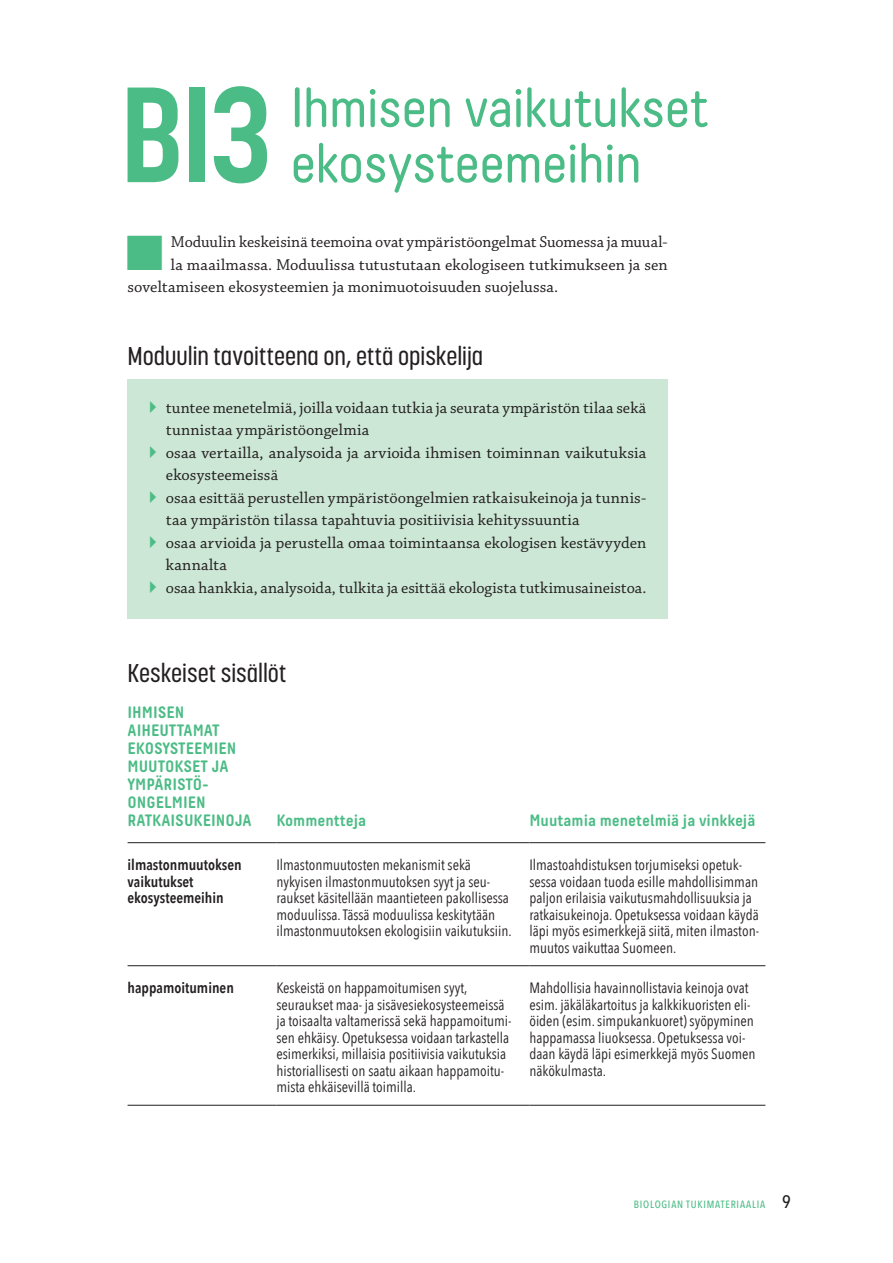
<style>
.page{position:relative;width:893px;height:1263px;background:#fff}
.page>*{position:absolute;margin:0;border:0;box-sizing:border-box;transform-origin:0 0}
.ots_1{font:700 134.25px "Korolev Condensed";color:#4cbc86}
.ots_1-2{font:55.5px/55.5px "Decima Round A";letter-spacing:-.02em;color:#4cbc86}
.ots_2{font:500 25.5px "Korolev Condensed";color:#231f20}
.leipa_ang{font:16.5px/22.5px "Chaparral Pro";letter-spacing:.005em;color:#231f20}
.ots_3{font:700 16.5px/18px "Decima Round A";color:#4cbc86}
.ots_3_pieni{font:700 16.5px "Decima Round A";color:#4cbc86}
.loota_1{font:15px/16.5px "Avenir Next Condensed";color:#231f20}
.loota_bold{font:600 15px/16.5px "Avenir Next Condensed";color:#231f20}
.t1{font:500 10.5px "Avenir Next Condensed";letter-spacing:.075em;color:#4cbc86}
.s1{font-size:18px;color:#231f20}
</style>
<div class="page">
<div style="left:128px;top:379px;width:540px;height:82px;background:#cce7d5"></div>
<div style="left:128px;top:424px;width:540px;height:82px;background:#cce7d5"></div>
<div style="left:128px;top:469px;width:540px;height:82px;background:#cce7d5"></div>
<div style="left:128px;top:514px;width:540px;height:82px;background:#cce7d5"></div>
<div style="left:128px;top:559px;width:540px;height:59px;background:#cce7d5"></div>
<hr style="left:128px;top:965px;width:148px;height:1px;background:#231f20">
<hr style="left:276px;top:965px;width:253px;height:1px;background:#231f20">
<hr style="left:529px;top:965px;width:236px;height:1px;background:#231f20">
<hr style="left:128px;top:842px;width:148px;height:1px;background:#231f20">
<hr style="left:276px;top:842px;width:253px;height:1px;background:#231f20">
<hr style="left:529px;top:842px;width:236px;height:1px;background:#231f20">
<hr style="left:128px;top:1105px;width:148px;height:1px;background:#231f20">
<hr style="left:276px;top:1105px;width:253px;height:1px;background:#231f20">
<hr style="left:529px;top:1105px;width:236px;height:1px;background:#231f20">
<p class="ots_1" style="left:120px;top:56px;width:153px">BI3</p>
<p class="ots_1-2" style="left:290px;top:80px;width:419px">Ihmisen vaikutukset ekosysteemeihin</p>
<p class="leipa_ang" style="left:171px;top:231px;width:498px">Moduulin keskeisinä teemoina ovat ympäristöongelmat Suomessa ja muual-</p>
<p class="leipa_ang" style="left:171px;top:254px;width:498px">la maailmassa. Moduulissa tutustutaan ekologiseen tutkimukseen ja sen</p>
<p class="leipa_ang" style="left:128px;top:276px;width:432px">soveltamiseen ekosysteemien ja monimuotoisuuden suojelussa.</p>
<p class="ots_2" style="left:128px;top:341px;width:357px">Moduulin tavoitteena on, että opiskelija</p>
<p class="leipa_ang" style="left:166px;top:397px;width:482px">tuntee menetelmiä, joilla voidaan tutkia ja seurata ympäristön tilaa sekä tunnistaa ympäristöongelmia</p>
<p class="leipa_ang" style="left:166px;top:442px;width:482px">osaa vertailla, analysoida ja arvioida ihmisen toiminnan vaikutuksia ekosysteemeissä</p>
<p class="leipa_ang" style="left:166px;top:487px;width:482px">osaa esittää perustellen ympäristöongelmien ratkaisukeinoja ja tunnis&shy;taa ympäristön tilassa tapahtuvia positiivisia kehityssuuntia</p>
<p class="leipa_ang" style="left:166px;top:532px;width:482px">osaa arvioida ja perustella omaa toimintaansa ekologisen kestävyyden kannalta</p>
<p class="leipa_ang" style="left:166px;top:577px;width:482px">osaa hankkia, analysoida, tulkita ja esittää ekologista tutkimusaineistoa.</p>
<p class="ots_2" style="left:128px;top:658px;width:160px">Keskeiset sisällöt</p>
<p class="ots_3" style="left:128px;top:703px;width:126px">IHMISEN<br>AIHEUTTAMAT<br>EKOSYSTEEMIEN<br>MUUTOKSET JA<br>YMPÄRISTÖ-<br>ONGELMIEN<br>RATKAISUKEINOJA</p>
<p class="ots_3_pieni" style="left:276px;top:810px;width:91px">Kommentteja</p>
<p class="ots_3_pieni" style="left:529px;top:810px;width:227px">Muutamia menetelmiä ja vinkkejä</p>
<p class="loota_bold" style="left:128px;top:856px;width:116px">ilmastonmuutoksen vaikutukset ekosysteemeihin</p>
<p class="loota_1" style="left:276px;top:856px;width:237px">Ilmastonmuutosten mekanismit sekä nykyisen ilmastonmuutoksen syyt ja seu&shy;raukset käsitellään maantieteen pakollisessa moduulissa. Tässä moduulissa keskitytään ilmastonmuutoksen ekologisiin vaikutuksiin.</p>
<p class="loota_1" style="left:529px;top:856px;width:231px">Ilmastoahdistuksen torjumiseksi opetuk&shy;sessa voidaan tuoda esille mahdollisimman paljon erilaisia vaikutusmahdollisuuksia ja ratkaisukeinoja. Opetuksessa voidaan käydä läpi myös esimerkkejä siitä, miten ilmaston&shy;muutos vaikuttaa Suomeen.</p>
<p class="loota_bold" style="left:128px;top:979px;width:108px">happamoituminen</p>
<p class="loota_1" style="left:276px;top:979px;width:237px">Keskeistä on happamoitumisen syyt, seuraukset maa- ja sisävesiekosysteemeissä ja toisaalta valtamerissä sekä happamoitumi&shy;sen ehkäisy. Opetuksessa voidaan tarkastella esimerkiksi, millaisia positiivisia vaikutuksia historiallisesti on saatu aikaan happamoitu&shy;mista ehkäisevillä toimilla.</p>
<p class="loota_1" style="left:529px;top:979px;width:228px">Mahdollisia havainnollistavia keinoja ovat esim. jäkäläkartoitus ja kalkkikuoristen eli&shy;öiden (esim. simpukankuoret) syöpyminen happamassa liuoksessa. Opetuksessa voi&shy;daan käydä läpi esimerkkejä myös Suomen näkökulmasta.</p>
<p class="t1" style="left:634px;top:1198px;width:158px">BIOLOGIAN TUKIMATERIAALIA <span class="s1">9</span></p>
</div>
